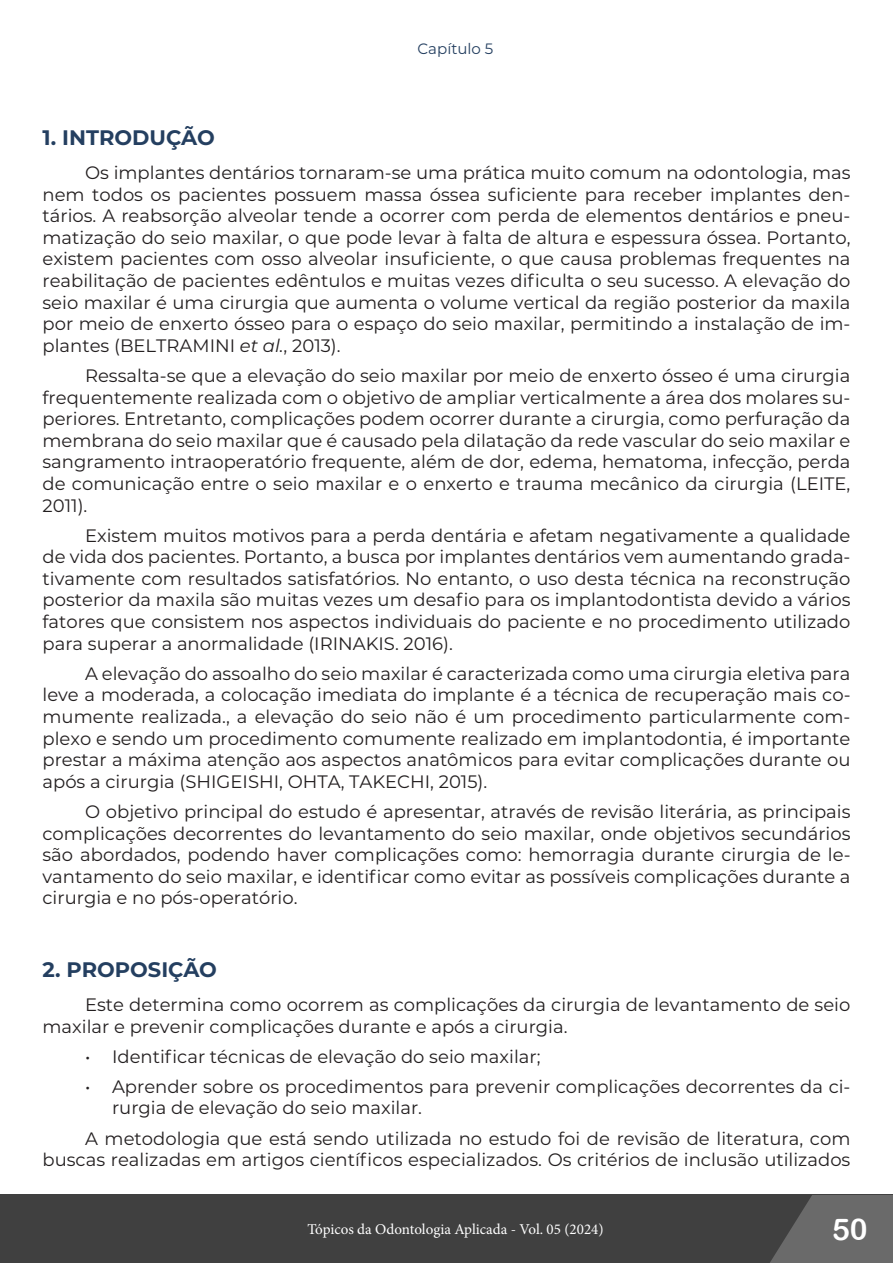
<style>
.page{position:relative;width:893px;height:1263px;background:#fff}
.page>*{position:absolute;margin:0;border:0;box-sizing:border-box;transform-origin:0 0}
.t1{font:30px "Arial Rounded MT Bold";color:#fff}
.t2{font:700 21px "Montserrat";color:#243f60}
.t3{font:18px/21.6px "Montserrat";color:#231f20;text-align:justify}
.t4{font:15px "Minion Pro";color:#fff}
.t5{font:15px "Montserrat";color:#243f60}
.s1{font-style:italic}
</style>
<div class="page">
<div style="left:0;top:1195px;width:893px;height:68px;background:#404040"></div>
<svg style="left:770px;top:1195px;width:123px;height:68px"></svg>
<p class="t5" style="left:418px;top:38px;width:77px">Capítulo 5</p>
<p class="t2" style="left:43px;top:122px;width:174px">1. INTRODUÇÃO</p>
<p class="t3" style="left:43px;top:161px;width:809px;text-indent:43px">Os implantes dentários tornaram-se uma prática muito comum na odontologia, mas nem todos os pacientes possuem massa óssea suficiente para receber implantes den&shy;tários. A reabsorção alveolar tende a ocorrer com perda de elementos dentários e pneu&shy;matização do seio maxilar, o que pode levar à falta de altura e espessura óssea. Portanto, existem pacientes com osso alveolar insuficiente, o que causa problemas frequentes na reabilitação de pacientes edêntulos e muitas vezes dificulta o seu sucesso. A elevação do seio maxilar é uma cirurgia que aumenta o volume vertical da região posterior da maxila por meio de enxerto ósseo para o espaço do seio maxilar, permitindo a instalação de im&shy;plantes (BELTRAMINI <span class="s1">et al.</span>, 2013).</p>
<p class="t3" style="left:43px;top:364px;width:809px;text-indent:43px">Ressalta-se que a elevação do seio maxilar por meio de enxerto ósseo é uma cirurgia frequentemente realizada com o objetivo de ampliar verticalmente a área dos molares su&shy;periores. Entretanto, complicações podem ocorrer durante a cirurgia, como perfuração da membrana do seio maxilar que é causado pela dilatação da rede vascular do seio maxilar e sangramento intraoperatório frequente, além de dor, edema, hematoma, infecção, perda de comunicação entre o seio maxilar e o enxerto e trauma mecânico da cirurgia (LEITE, 2011).</p>
<p class="t3" style="left:43px;top:524px;width:809px;text-indent:43px">Existem muitos motivos para a perda dentária e afetam negativamente a qualidade de vida dos pacientes. Portanto, a busca por implantes dentários vem aumentando grada&shy;tivamente com resultados satisfatórios. No entanto, o uso desta técnica na reconstrução posterior da maxila são muitas vezes um desafio para os implantodontista devido a vários fatores que consistem nos aspectos individuais do paciente e no procedimento utilizado para superar a anormalidade (IRINAKIS. 2016).</p>
<p class="t3" style="left:43px;top:662px;width:809px;text-indent:43px">A elevação do assoalho do seio maxilar é caracterizada como uma cirurgia eletiva para leve a moderada, a colocação imediata do implante é a técnica de recuperação mais co&shy;mumente realizada., a elevação do seio não é um procedimento particularmente com&shy;plexo e sendo um procedimento comumente realizado em implantodontia, é importante prestar a máxima atenção aos aspectos anatômicos para evitar complicações durante ou após a cirurgia (SHIGEISHI, OHTA, TAKECHI, 2015).</p>
<p class="t3" style="left:43px;top:800px;width:809px;text-indent:43px">O objetivo principal do estudo é apresentar, através de revisão literária, as principais complicações decorrentes do levantamento do seio maxilar, onde objetivos secundários são abordados, podendo haver complicações como: hemorragia durante cirurgia de le&shy;vantamento do seio maxilar, e identificar como evitar as possíveis complicações durante a cirurgia e no pós-operatório.</p>
<p class="t2" style="left:43px;top:954px;width:176px">2. PROPOSIÇÃO</p>
<p class="t3" style="left:43px;top:993px;width:809px;text-indent:43px">Este determina como ocorrem as complicações da cirurgia de levantamento de seio maxilar e prevenir complicações durante e após a cirurgia.</p>
<p class="t3" style="left:85px;top:1045px;width:457px">• Identificar técnicas de elevação do seio maxilar;</p>
<p class="t3" style="left:112px;top:1075px;width:740px;text-indent:-27px">• Aprender sobre os procedimentos para prevenir complicações decorrentes da ci&shy;rurgia de elevação do seio maxilar.</p>
<p class="t3" style="left:43px;top:1127px;width:809px;text-align:right">A metodologia que está sendo utilizada no estudo foi de revisão de literatura, com buscas realizadas em artigos científicos especializados. Os critérios de inclusão utilizados</p>
<p class="t4" style="left:307px;top:1219px;width:298px">Tópicos da Odontologia Aplicada - Vol. 05 (2024)</p>
<h1 class="t1" style="left:832px;top:1211px;width:37px">50</h1>
</div>
